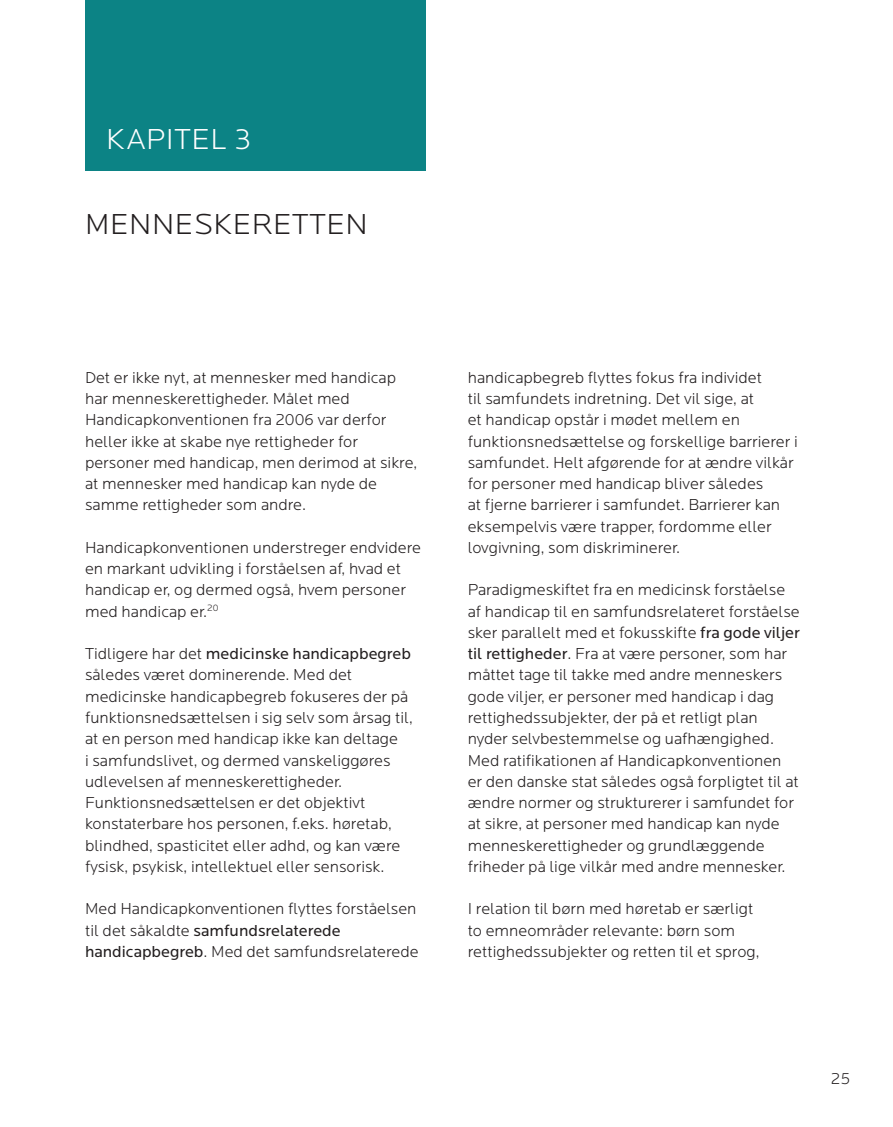
<style>
.page{position:relative;width:893px;height:1127px;background:#fff}
.page>*{position:absolute;margin:0;border:0;box-sizing:border-box;transform-origin:0 0}
.MR_1_sort{font:300 30px "Locator";letter-spacing:.02em;color:#231f20}
.MR_1{font:300 30px "Locator";letter-spacing:.02em;color:#fff}
.Brød{font:300 16.5px/21.3px "Locator";color:#231f20}
.s1{font-weight:400}
</style>
<div class="page">
<div style="left:85px;top:0;width:340px;height:170px;background:#0c8385"></div>
<hr style="left:0;top:0;width:1px;height:1127px;background:#7bc8c4">
<h1 class="MR_1" style="left:106px;top:123px;width:146px">KAPITEL 3</h1>
<h1 class="MR_1_sort" style="left:85px;top:208px;width:284px">MENNESKERETTEN</h1>
<p class="Brød" style="left:85px;top:367px;width:334px">Det er ikke nyt, at mennesker med handicap har menneskerettigheder. Målet med Handicapkonventionen fra 2006 var derfor heller ikke at skabe nye rettigheder for personer med handicap, men derimod at sikre, at mennesker med handicap kan nyde de samme rettigheder som andre.</p>
<p class="Brød" style="left:85px;top:537px;width:338px">Handicapkonventionen understreger endvidere en markant udvikling i forståelsen af, hvad et handicap er, og dermed også, hvem personer med handicap er.<sup>20</sup></p>
<p class="Brød" style="left:85px;top:643px;width:329px">Tidligere har det <span class="s1">medicinske handicapbegreb </span>således været dominerende. Med det medicinske handicapbegreb fokuseres der på funktionsnedsættelsen i sig selv som årsag til, at en person med handicap ikke kan deltage<br>i samfundslivet, og dermed vanskeliggøres udlevelsen af menneskerettigheder.<br>Funktionsnedsættelsen er det objektivt konstaterbare hos personen, f.eks. høretab, blindhed, spasticitet eller adhd, og kan være fysisk, psykisk, intellektuel eller sensorisk.</p>
<p class="Brød" style="left:85px;top:899px;width:335px">Med Handicapkonventionen flyttes forståelsen til det såkaldte <span class="s1">samfundsrelaterede handicapbegreb</span>. Med det samfundsrelaterede</p>
<p class="Brød" style="left:468px;top:367px;width:332px">handicapbegreb flyttes fokus fra individet<br>til samfundets indretning. Det vil sige, at<br>et handicap opstår i mødet mellem en funktionsnedsættelse og forskellige barrierer i samfundet. Helt afgørende for at ændre vilkår for personer med handicap bliver således<br>at fjerne barrierer i samfundet. Barrierer kan eksempelvis være trapper, fordomme eller lovgivning, som diskriminerer.</p>
<p class="Brød" style="left:468px;top:580px;width:334px">Paradigmeskiftet fra en medicinsk forståelse af handicap til en samfundsrelateret forståelse sker parallelt med et fokusskifte <span class="s1">fra gode viljer til rettigheder</span>. Fra at være personer, som har måttet tage til takke med andre menneskers gode viljer, er personer med handicap i dag rettighedssubjekter, der på et retligt plan nyder selvbestemmelse og uafhængighed.<br>Med ratifikationen af Handicapkonventionen er den danske stat således også forpligtet til at ændre normer og strukturerer i samfundet for at sikre, at personer med handicap kan nyde menneskerettigheder og grundlæggende friheder på lige vilkår med andre mennesker.</p>
<p class="Brød" style="left:468px;top:899px;width:293px">I relation til børn med høretab er særligt to emneområder relevante: børn som rettighedssubjekter og retten til et sprog,</p>
<p class="Brød" style="left:831px;top:1069px;width:21px">25</p>
</div>
